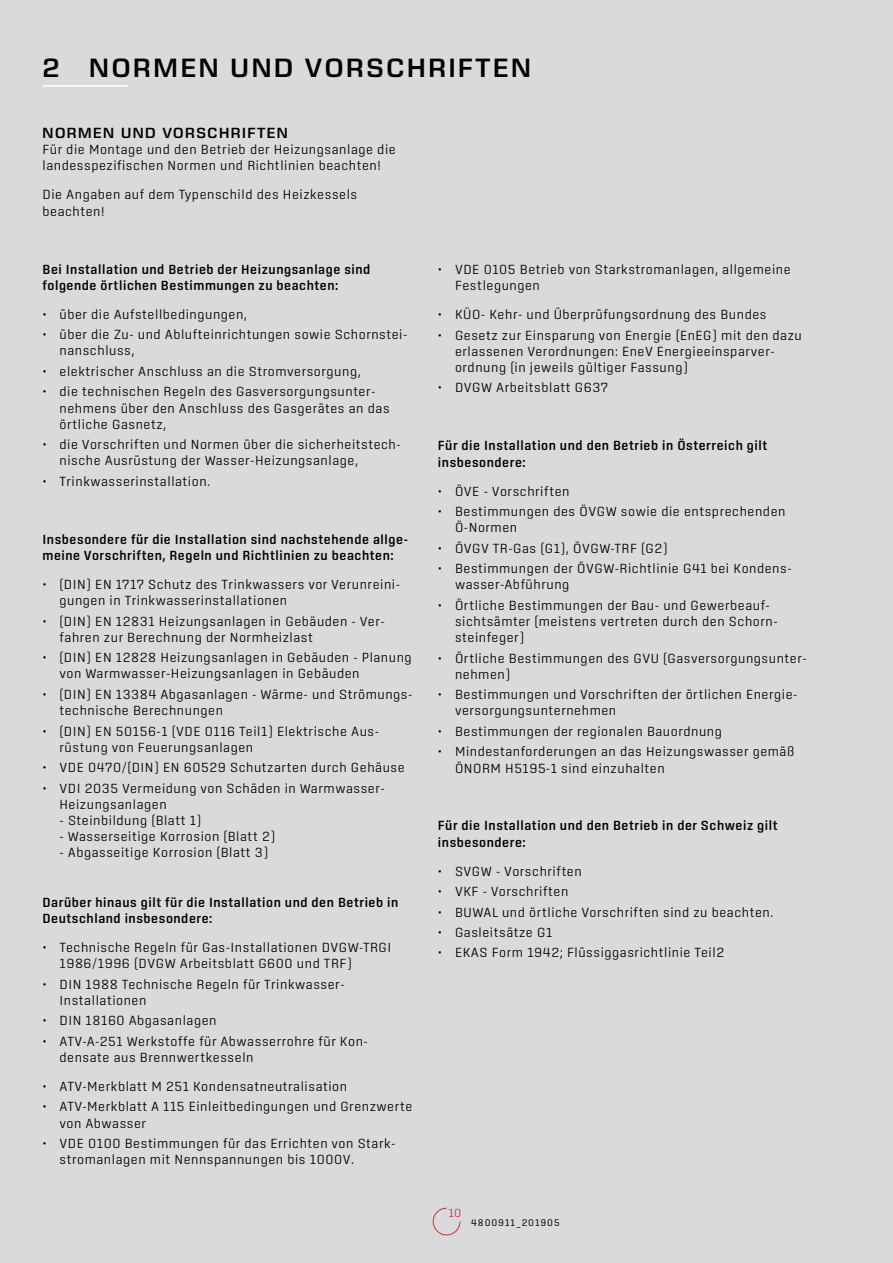
<style>
.page{position:relative;width:893px;height:1263px;background:#d9dadb}
.page>*{position:absolute;margin:0;border:0;box-sizing:border-box;transform-origin:0 0}
.t1{font:600 27px "Eurostile Next LT Pro";letter-spacing:.1em;color:#000}
.t2{font:600 15px "Eurostile Next LT Pro";letter-spacing:.1em;color:#000}
.t3{font:300 13.5px/16.2px "Center";letter-spacing:.04em;color:#000}
.t4{font:500 13.5px/16.2px "Center";letter-spacing:.04em;color:#000}
.t5{font:300 12px "Center";color:#e42934}
.t6{font:9.75px "Center";letter-spacing:.09em;color:#000}
</style>
<div class="page">
<hr style="left:43px;top:85px;width:85px;height:2px;background:#fff">
<svg style="left:432px;top:1207px;width:29px;height:29px"></svg>
<h1 class="t1" style="left:43px;top:52px;width:490px">2 NORMEN UND VORSCHRIFTEN</h1>
<p class="t2" style="left:43px;top:125px;width:247px">NORMEN UND VORSCHRIFTEN</p>
<p class="t3" style="left:43px;top:141px;width:355px">Für die Montage und den Betrieb der Heizungsanlage die landesspezifischen Normen und Richtlinien beachten!</p>
<p class="t3" style="left:43px;top:187px;width:316px">Die Angaben auf dem Typenschild des Heizkessels beachten!</p>
<p class="t4" style="left:43px;top:261px;width:329px">Bei Installation und Betrieb der Heizungsanlage sind folgende örtlichen Bestimmungen zu beachten:</p>
<p class="t3" style="left:43px;top:306px;width:206px">• über die Aufstellbedingungen,</p>
<p class="t3" style="left:60px;top:326px;width:349px;text-indent:-17px">• über die Zu- und Ablufteinrichtungen sowie Schornstei&shy;nanschluss,</p>
<p class="t3" style="left:43px;top:363px;width:320px">• elektrischer Anschluss an die Stromversorgung,</p>
<p class="t3" style="left:60px;top:383px;width:332px;text-indent:-17px">• die technischen Regeln des Gasversorgungsunter&shy;nehmens über den Anschluss des Gasgerätes an das örtliche Gasnetz,</p>
<p class="t3" style="left:60px;top:436px;width:343px;text-indent:-17px">• die Vorschriften und Normen über die sicherheitstech&shy;nische Ausrüstung der Wasser-Heizungsanlage,</p>
<p class="t3" style="left:43px;top:473px;width:169px">• Trinkwasserinstallation.</p>
<p class="t4" style="left:43px;top:531px;width:367px">Insbesondere für die Installation sind nachstehende allge&shy;meine Vorschriften, Regeln und Richtlinien zu beachten:</p>
<p class="t3" style="left:60px;top:576px;width:342px;text-indent:-17px">• (DIN) EN 1717 Schutz des Trinkwassers vor Verunreini&shy;gungen in Trinkwasserinstallationen</p>
<p class="t3" style="left:60px;top:613px;width:327px;text-indent:-17px">• (DIN) EN 12831 Heizungsanlagen in Gebäuden - Ver&shy;fahren zur Berechnung der Normheizlast</p>
<p class="t3" style="left:60px;top:649px;width:354px;text-indent:-17px">• (DIN) EN 12828 Heizungsanlagen in Gebäuden - Planung von Warmwasser-Heizungsanlagen in Gebäuden</p>
<p class="t3" style="left:60px;top:686px;width:354px;text-indent:-17px">• (DIN) EN 13384 Abgasanlagen - Wärme- und Strömungs&shy;technische Berechnungen</p>
<p class="t3" style="left:60px;top:723px;width:321px;text-indent:-17px">• (DIN) EN 50156-1 (VDE 0116 Teil1) Elektrische Aus&shy;rüstung von Feuerungsanlagen</p>
<p class="t3" style="left:43px;top:759px;width:364px">• VDE 0470/(DIN) EN 60529 Schutzarten durch Gehäuse</p>
<p class="t3" style="left:60px;top:780px;width:327px;text-indent:-17px">• VDI 2035 Vermeidung von Schäden in Warmwasser-<br>Heizungsanlagen</p>
<p class="t3" style="left:60px;top:812px;width:143px">- Steinbildung (Blatt 1)</p>
<p class="t3" style="left:60px;top:828px;width:217px">- Wasserseitige Korrosion (Blatt 2)</p>
<p class="t3" style="left:60px;top:844px;width:210px">- Abgasseitige Korrosion (Blatt 3)</p>
<p class="t4" style="left:43px;top:894px;width:357px">Darüber hinaus gilt für die Installation und den Betrieb in<br>Deutschland insbesondere:</p>
<p class="t3" style="left:60px;top:939px;width:333px;text-indent:-17px">• Technische Regeln für Gas-Installationen DVGW-TRGI<br>1986/1996 (DVGW Arbeitsblatt G600 und TRF)</p>
<p class="t3" style="left:60px;top:976px;width:287px;text-indent:-17px">• DIN 1988 Technische Regeln für Trinkwasser-<br>Installationen</p>
<p class="t3" style="left:43px;top:1012px;width:175px">• DIN 18160 Abgasanlagen</p>
<p class="t3" style="left:60px;top:1033px;width:310px;text-indent:-17px">• ATV-A-251 Werkstoffe für Abwasserrohre für Kon&shy;densate aus Brennwertkesseln</p>
<p class="t3" style="left:43px;top:1078px;width:306px">• ATV-Merkblatt M 251 Kondensatneutralisation</p>
<p class="t3" style="left:60px;top:1098px;width:354px;text-indent:-17px">• ATV-Merkblatt A 115 Einleitbedingungen und Grenzwerte von Abwasser</p>
<p class="t3" style="left:60px;top:1135px;width:338px;text-indent:-17px">• VDE 0100 Bestimmungen für das Errichten von Stark&shy;stromanlagen mit Nennspannungen bis 1000V.</p>
<p class="t3" style="left:455px;top:261px;width:337px;text-indent:-17px">• VDE 0105 Betrieb von Starkstromanlagen, allgemeine<br>Festlegungen</p>
<p class="t3" style="left:438px;top:306px;width:330px">• KÜO- Kehr- und Überprüfungsordnung des Bundes</p>
<p class="t3" style="left:455px;top:327px;width:348px;text-indent:-17px">• Gesetz zur Einsparung von Energie (EnEG) mit den dazu erlassenen Verordnungen: EneV Energieeinsparver&shy;ordnung (in jeweils gültiger Fassung)</p>
<p class="t3" style="left:438px;top:379px;width:172px">• DVGW Arbeitsblatt G637</p>
<p class="t4" style="left:438px;top:437px;width:331px">Für die Installation und den Betrieb in Österreich gilt insbesondere:</p>
<p class="t3" style="left:438px;top:483px;width:133px">• ÖVE - Vorschriften</p>
<p class="t3" style="left:455px;top:503px;width:332px;text-indent:-17px">• Bestimmungen des ÖVGW sowie die entsprechenden<br>Ö-Normen</p>
<p class="t3" style="left:438px;top:540px;width:231px">• ÖVGV TR-Gas (G1), ÖVGW-TRF (G2)</p>
<p class="t3" style="left:455px;top:560px;width:338px;text-indent:-17px">• Bestimmungen der ÖVGW-Richtlinie G41 bei Kondens&shy;wasser-Abführung</p>
<p class="t3" style="left:455px;top:597px;width:324px;text-indent:-17px">• Örtliche Bestimmungen der Bau- und Gewerbeauf&shy;sichtsämter (meistens vertreten durch den Schorn&shy;steinfeger)</p>
<p class="t3" style="left:455px;top:650px;width:353px;text-indent:-17px">• Örtliche Bestimmungen des GVU (Gasversorgungsunter&shy;nehmen)</p>
<p class="t3" style="left:455px;top:686px;width:344px;text-indent:-17px">• Bestimmungen und Vorschriften der örtlichen Energie&shy;versorgungsunternehmen</p>
<p class="t3" style="left:438px;top:723px;width:285px">• Bestimmungen der regionalen Bauordnung</p>
<p class="t3" style="left:455px;top:743px;width:341px;text-indent:-17px">• Mindestanforderungen an das Heizungswasser gemäß<br>ÖNORM H5195-1 sind einzuhalten</p>
<p class="t4" style="left:438px;top:817px;width:341px">Für die Installation und den Betrieb in der Schweiz gilt insbesondere:</p>
<p class="t3" style="left:438px;top:863px;width:145px">• SVGW - Vorschriften</p>
<p class="t3" style="left:438px;top:883px;width:132px">• VKF - Vorschriften</p>
<p class="t3" style="left:438px;top:904px;width:337px">• BUWAL und örtliche Vorschriften sind zu beachten.</p>
<p class="t3" style="left:438px;top:924px;width:116px">• Gasleitsätze G1</p>
<p class="t3" style="left:438px;top:944px;width:288px">• EKAS Form 1942; Flüssiggasrichtlinie Teil2</p>
<p class="t5" style="left:449px;top:1206px;width:14px">10</p>
<p class="t6" style="left:471px;top:1217px;width:90px">4800911_201905</p>
</div>
